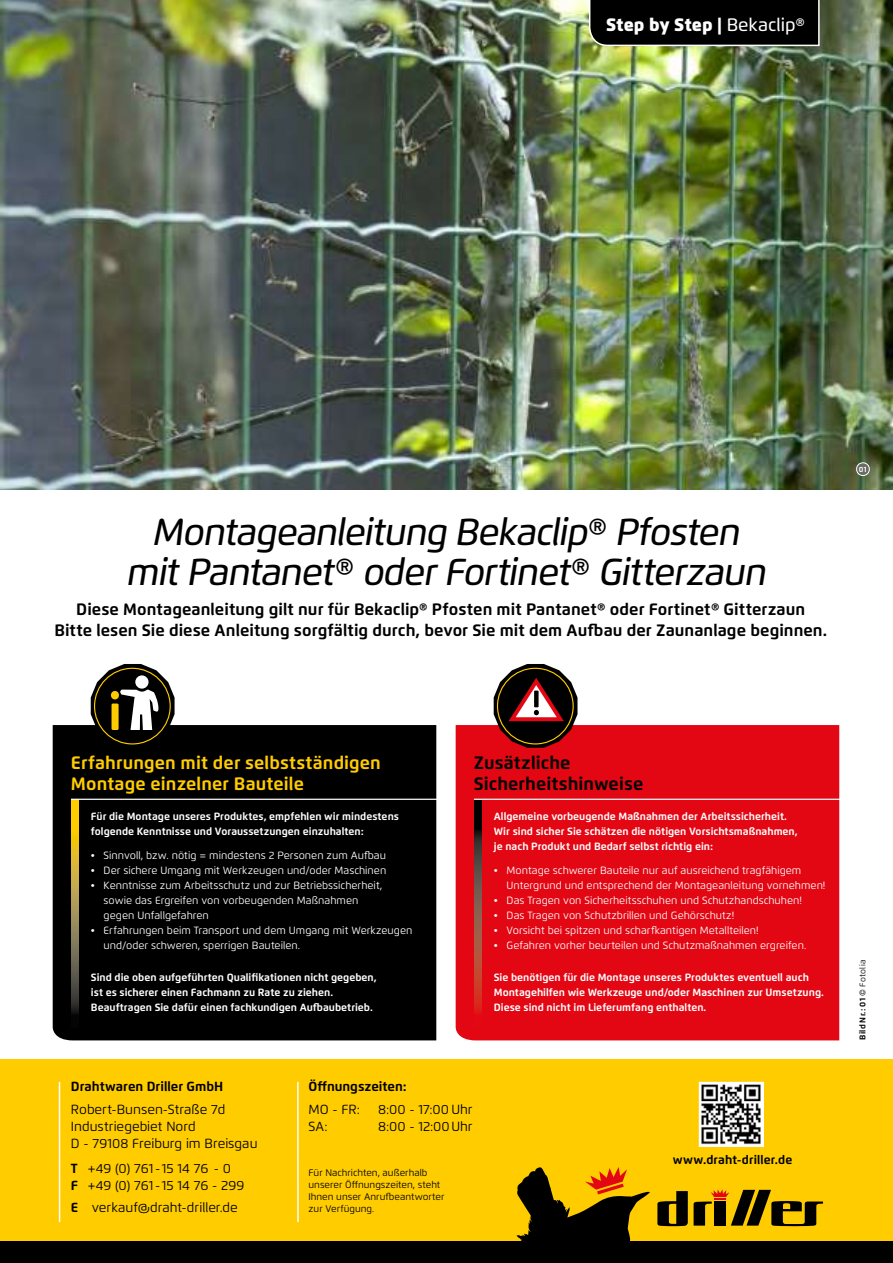
<style>
.page{position:relative;width:893px;height:1263px;background:#fff}
.page>*{position:absolute;margin:0;border:0;box-sizing:border-box;transform-origin:0 0}
.t1{font:italic 500 37.5px/40.5px "Flexo";letter-spacing:-.03em;color:#000;text-align:center}
.t2{font:700 18px/21.6px "Flexo";letter-spacing:.005em;color:#fc0}
.t3{font:700 18px/21.6px "Flexo";letter-spacing:.005em;color:#000}
.t4{font:900 18px "Flexo";color:#fff}
.t5{font:700 16.5px/21px "Flexo";letter-spacing:.005em;color:#000;text-align:center}
.t6{font:13.2px/16.8px "Flexo";color:#000}
.t7{font:700 13.2px "Flexo";color:#000}
.t8{font:700 12.15px "Flexo";letter-spacing:.01em;color:#000}
.t9{font:10.5px/15px "Flexo";color:#fff}
.t10{font:700 10.5px/15px "Flexo";color:#fff}
.t11{font:9.6px/12px "Flexo";color:#000}
.t12{font:700 8.25px "Flexo";letter-spacing:.03em;color:#000}
.t13{font:700 7.5px "Flexo";color:#fff}
.s1{font-weight:500}
.s2{font-weight:700}
.s3{font-weight:500;font-style:italic}
.s4{font-weight:400}
</style>
<div class="page">
<img style="left:0;top:0;width:893px;height:490px">
<div style="left:0;top:1059px;width:893px;height:182px;background:#fc0"></div>
<svg style="left:698px;top:1081px;width:66px;height:66px;background:#95938e"></svg>
<svg style="left:588px;top:0;width:232px;height:47px;background:#0f100e"></svg>
<div style="left:0;top:1241px;width:893px;height:22px;background:#000"></div>
<hr style="left:59px;top:1082px;width:1px;height:140px;background:#fff">
<hr style="left:297px;top:1082px;width:2px;height:140px;background:#fff">
<svg style="left:517px;top:1167px;width:133px;height:74px"></svg>
<svg style="left:657px;top:1189px;width:166px;height:37px"></svg>
<svg style="left:856px;top:462px;width:14px;height:14px"></svg>
<div style="left:53px;top:725px;width:383px;height:315px;background:#000"></div>
<svg style="left:71px;top:800px;width:7px;height:227px;background:#9c8736"></svg>
<hr style="left:71px;top:799px;width:368px;height:1px;background:#fff">
<svg style="left:91px;top:664px;width:84px;height:84px"></svg>
<div style="left:456px;top:725px;width:383px;height:315px;background:#e30613"></div>
<svg style="left:474px;top:800px;width:7px;height:227px;background:#7f3b30"></svg>
<hr style="left:474px;top:799px;width:368px;height:1px;background:#fff">
<svg style="left:494px;top:664px;width:83px;height:84px"></svg>
<h2 class="t4" style="left:606px;top:14px;width:200px">Step by Step | <span class="s1">Bekaclip®</span></h2>
<h1 class="t1" style="left:127px;top:511px;width:641px">Montageanleitung Bekaclip® Pfosten mit Pantanet® oder Fortinet® Gitterzaun</h1>
<h3 class="t5" style="left:54px;top:599px;width:774px">Diese Montageanleitung gilt nur für Bekaclip® Pfosten mit Pantanet® oder Fortinet® Gitterzaun<br>Bitte lesen Sie diese Anleitung sorgfältig durch, bevor Sie mit dem Aufbau der Zaunanlage beginnen.</h3>
<p class="t13" style="left:859px;top:464px;width:9px">01</p>
<h2 class="t2" style="left:71px;top:751px;width:311px">Erfahrungen mit der selbstständigen<br>Montage einzelner Bauteile</h2>
<p class="t10" style="left:91px;top:809px;width:310px">Für die Montage unseres Produktes, empfehlen wir mindestens folgende Kenntnisse und Voraussetzungen einzuhalten:</p>
<p class="t9" style="left:91px;top:848px;width:297px">• Sinnvoll, bzw. nötig = mindestens 2 Personen zum Aufbau</p>
<p class="t9" style="left:91px;top:863px;width:297px">• Der sichere Umgang mit Werkzeugen und/oder Maschinen</p>
<p class="t9" style="left:104px;top:878px;width:280px;text-indent:-13px">• Kenntnisse zum Arbeitsschutz und zur Betriebssicherheit, sowie das Ergreifen von vorbeugenden Maßnahmen gegen Unfallgefahren</p>
<p class="t9" style="left:104px;top:923px;width:310px;text-indent:-13px">• Erfahrungen beim Transport und dem Umgang mit Werkzeugen und/oder schweren, sperrigen Bauteilen.</p>
<p class="t10" style="left:91px;top:969px;width:287px">Sind die oben aufgeführten Qualifikationen nicht gegeben, ist es sicherer einen Fachmann zu Rate zu ziehen.<br>Beauftragen Sie dafür einen fachkundigen Aufbaubetrieb.</p>
<h2 class="t3" style="left:474px;top:751px;width:171px">Zusätzliche<br>Sicherheitshinweise</h2>
<p class="t10" style="left:494px;top:809px;width:305px">Allgemeine vorbeugende Maßnahmen der Arbeitssicherheit.<br>Wir sind sicher Sie schätzen die nötigen Vorsichtsmaßnahmen, je nach Produkt und Bedarf selbst richtig ein:</p>
<p class="t9" style="left:507px;top:863px;width:320px;text-indent:-13px">• Montage schwerer Bauteile nur auf ausreichend tragfähigem<br>Untergrund und entsprechend der Montageanleitung vornehmen!</p>
<p class="t9" style="left:494px;top:893px;width:310px">• Das Tragen von Sicherheitsschuhen und Schutzhandschuhen!</p>
<p class="t9" style="left:494px;top:908px;width:242px">• Das Tragen von Schutzbrillen und Gehörschutz!</p>
<p class="t9" style="left:494px;top:923px;width:266px">• Vorsicht bei spitzen und scharfkantigen Metallteilen!</p>
<p class="t9" style="left:494px;top:938px;width:314px">• Gefahren vorher beurteilen und Schutzmaßnahmen ergreifen.</p>
<p class="t10" style="left:494px;top:969px;width:332px">Sie benötigen für die Montage unseres Produktes eventuell auch<br>Montagehilfen wie Werkzeuge und/oder Maschinen zur Umsetzung.<br>Diese sind nicht im Lieferumfang enthalten.</p>
<p class="t7" style="left:71px;top:1078px;width:154px">Drahtwaren Driller GmbH</p>
<p class="t6" style="left:71px;top:1101px;width:188px">Robert-Bunsen-Straße 7d<br>Industriegebiet Nord<br>D - 79108 Freiburg im Breisgau</p>
<p class="t6" style="left:71px;top:1160px;width:175px"><span class="s2">T</span> +49 (0) 761 - 15 14 76 - 0<br><span class="s2">F</span> +49 (0) 761 - 15 14 76 - 299</p>
<p class="t6" style="left:71px;top:1199px;width:168px"><span class="s2">E</span> verkauf@draht-driller.de</p>
<p class="t7" style="left:309px;top:1078px;width:100px">Öffnungszeiten:</p>
<p class="t6" style="left:309px;top:1101px;width:53px">MO - FR:</p>
<p class="t6" style="left:378px;top:1101px;width:96px">8:00 - 17:00 Uhr</p>
<p class="t6" style="left:309px;top:1118px;width:21px">SA:</p>
<p class="t6" style="left:378px;top:1118px;width:96px">8:00 - 12:00Uhr</p>
<p class="t11" style="left:309px;top:1166px;width:137px">Für Nachrichten, außerhalb unserer Öffnungszeiten, steht<br>Ihnen unser Anrufbeantworter zur Verfügung.</p>
<p class="t8" style="left:673px;top:1152px;width:121px">www.draht-driller.de</p>
<p class="t12" style="left:857px;top:1040px;width:82px;rotate:-90deg">Bild Nr.: 01 <span class="s3">©</span> <span class="s4">Fotolia</span></p>
</div>
